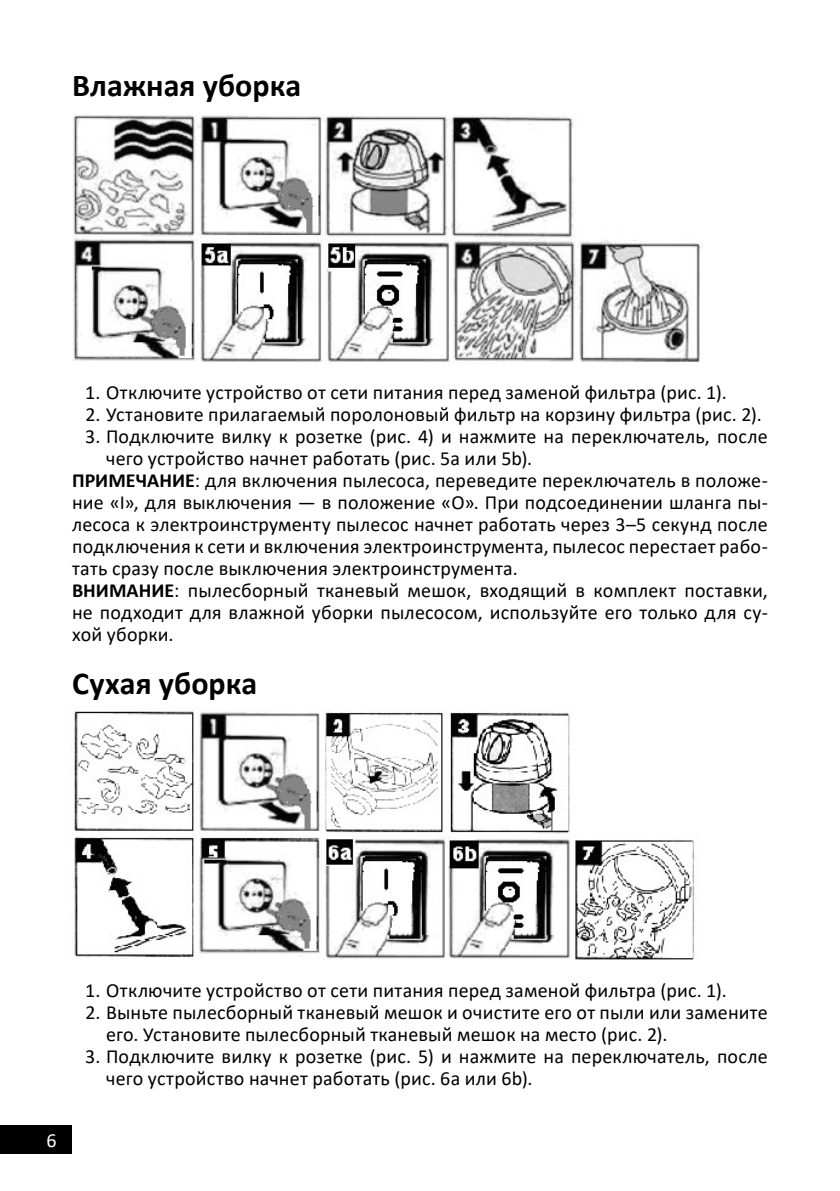
<style>
.page{position:relative;width:840px;height:1191px;background:#fff}
.page>*{position:absolute;margin:0;border:0;box-sizing:border-box;transform-origin:0 0}
.Заголовок_16{font:700 32px "Calibri";color:#000}
.t1{font:20px/22px "Calibri";letter-spacing:.01em;color:#000}
.t2{font:20px "Calibri";color:#fff}
.s1{font-weight:700}
</style>
<div class="page">
<div style="left:0;top:1125px;width:72px;height:29px;background:#000"></div>
<img style="left:73px;top:115px;width:628px;height:247px">
<img style="left:74px;top:711px;width:621px;height:249px">
<p class="Заголовок_16" style="left:72px;top:63px;width:230px">Влажная уборка</p>
<p class="t1" style="left:85px;top:381px;width:642px">1. Отключите устройство от сети питания перед заменой фильтра (рис. 1).</p>
<p class="t1" style="left:85px;top:403px;width:677px">2. Установите прилагаемый поролоновый фильтр на корзину фильтра (рис. 2).</p>
<p class="t1" style="left:106px;top:425px;width:663px;text-indent:-21px">3. Подключите вилку к розетке (рис. 4) и нажмите на переключатель, после чего устройство начнет работать (рис. 5a или 5b).</p>
<p class="t1" style="left:72px;top:469px;width:697px;text-align:justify"><span class="s1">ПРИМЕЧАНИЕ</span>: для включения пылесоса, переведите переключатель в положе&shy;ние «I», для выключения — в положение «O». При подсоединении шланга пы&shy;лесоса к электроинструменту пылесос начнет работать через 3–5 секунд после подключения к сети и включения электроинструмента, пылесос перестает рабо&shy;тать сразу после выключения электроинструмента.</p>
<p class="t1" style="left:72px;top:579px;width:697px;text-align:justify"><span class="s1">ВНИМАНИЕ</span>: пылесборный тканевый мешок, входящий в комплект поставки, не подходит для влажной уборки пылесосом, используйте его только для су&shy;хой уборки.</p>
<p class="Заголовок_16" style="left:72px;top:660px;width:187px">Сухая уборка</p>
<p class="t2" style="left:47px;top:1127px;width:12px">6</p>
<p class="t1" style="left:85px;top:978px;width:642px">1. Отключите устройство от сети питания перед заменой фильтра (рис. 1).</p>
<p class="t1" style="left:106px;top:1000px;width:663px;text-indent:-21px">2. Выньте пылесборный тканевый мешок и очистите его от пыли или замените его. Установите пылесборный тканевый мешок на место (рис. 2).</p>
<p class="t1" style="left:106px;top:1044px;width:663px;text-indent:-21px">3. Подключите вилку к розетке (рис. 5) и нажмите на переключатель, после чего устройство начнет работать (рис. 6a или 6b).</p>
</div>
